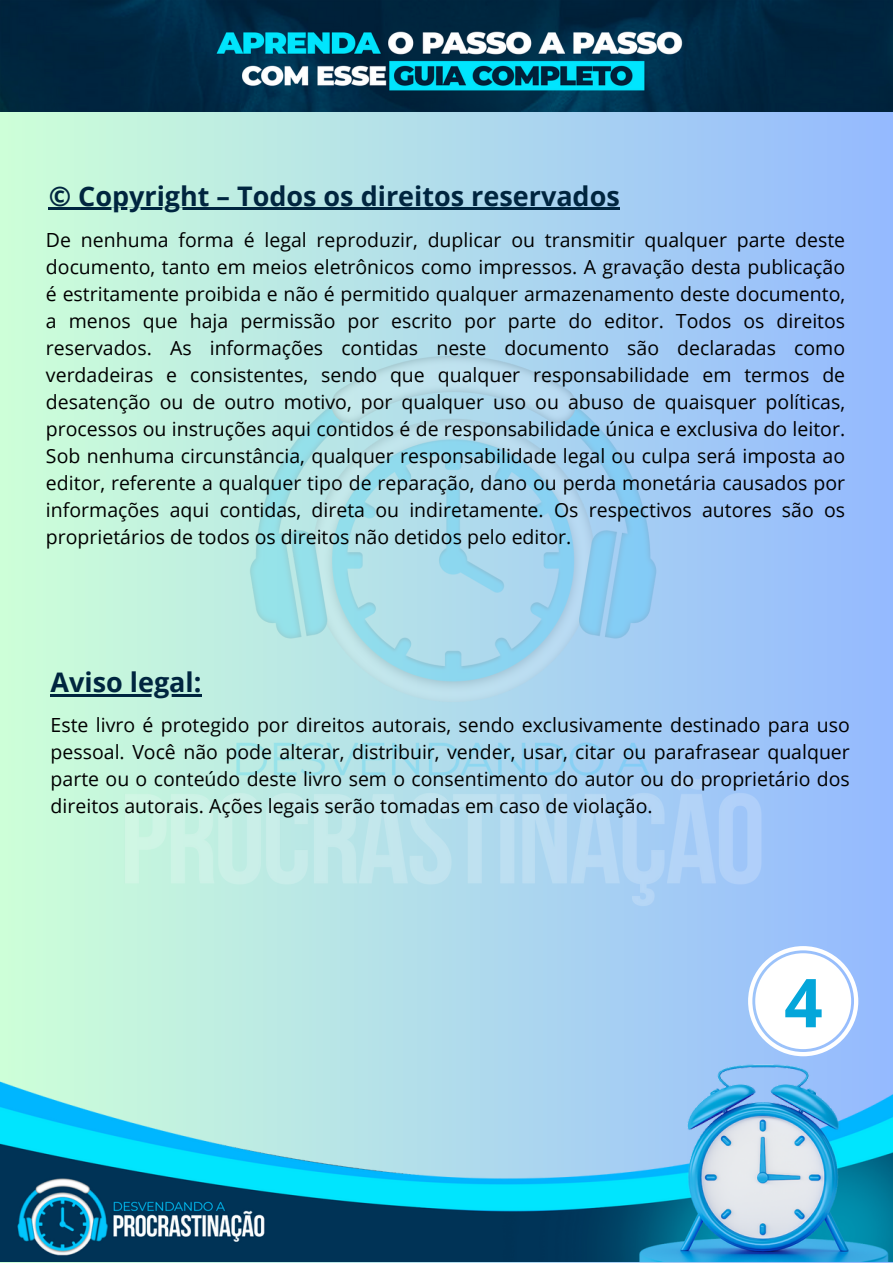
<style>
.page{position:relative;width:893px;height:1264px;background:#fff}
.page>*{position:absolute;margin:0;border:0;box-sizing:border-box;transform-origin:0 0}
.t1{font:700 67.5px "Open Sans";color:#04a6da}
.t2{font:700 27px "Open Sans";color:#00253f}
.t3{font:19.5px/27px "Open Sans";color:#000;text-align:justify}
</style>
<div class="page">
<div style="left:0;top:0;width:892px;height:1262px;background:linear-gradient(to right,#cdffd8,#94baff)"></div>
<hr style="left:49px;top:208px;width:571px;height:2px;background:#00253f">
<img style="left:112px;top:341px;width:668px;height:579px">
<hr style="left:51px;top:694px;width:151px;height:2px;background:#00253f">
<svg style="left:748px;top:946px;width:110px;height:110px"></svg>
<div style="left:755px;top:953px;width:96px;height:96px;background:#fff;border-radius:50%"></div>
<img style="left:0;top:0;width:892px;height:111px">
<img style="left:0;top:1056px;width:892px;height:205px">
<p class="t2" style="left:49px;top:177px;width:572px">© Copyright – Todos os direitos reservados</p>
<p class="t3" style="left:46px;top:226px;width:800px">De nenhuma forma é legal reproduzir, duplicar ou transmitir qualquer parte deste documento, tanto em meios eletrônicos como impressos. A gravação desta publicação é estritamente proibida e não é permitido qualquer armazenamento deste documento, a menos que haja permissão por escrito por parte do editor. Todos os direitos reservados. As informações contidas neste documento são declaradas como verdadeiras e consistentes, sendo que qualquer responsabilidade em termos de desatenção ou de outro motivo, por qualquer uso ou abuso de quaisquer políticas, processos ou instruções aqui contidos é de responsabilidade única e exclusiva do leitor.<br>Sob nenhuma circunstância, qualquer responsabilidade legal ou culpa será imposta ao editor, referente a qualquer tipo de reparação, dano ou perda monetária causados por informações aqui contidas, direta ou indiretamente. Os respectivos autores são os proprietários de todos os direitos não detidos pelo editor.</p>
<p class="t2" style="left:51px;top:663px;width:152px">Aviso legal:</p>
<p class="t3" style="left:51px;top:710px;width:800px">Este livro é protegido por direitos autorais, sendo exclusivamente destinado para uso pessoal. Você não pode alterar, distribuir, vender, usar, citar ou parafrasear qualquer parte ou o conteúdo deste livro sem o consentimento do autor ou do proprietário dos direitos autorais. Ações legais serão tomadas em caso de violação.</p>
<p class="t1" style="left:784px;top:955px;width:40px">4</p>
</div>
